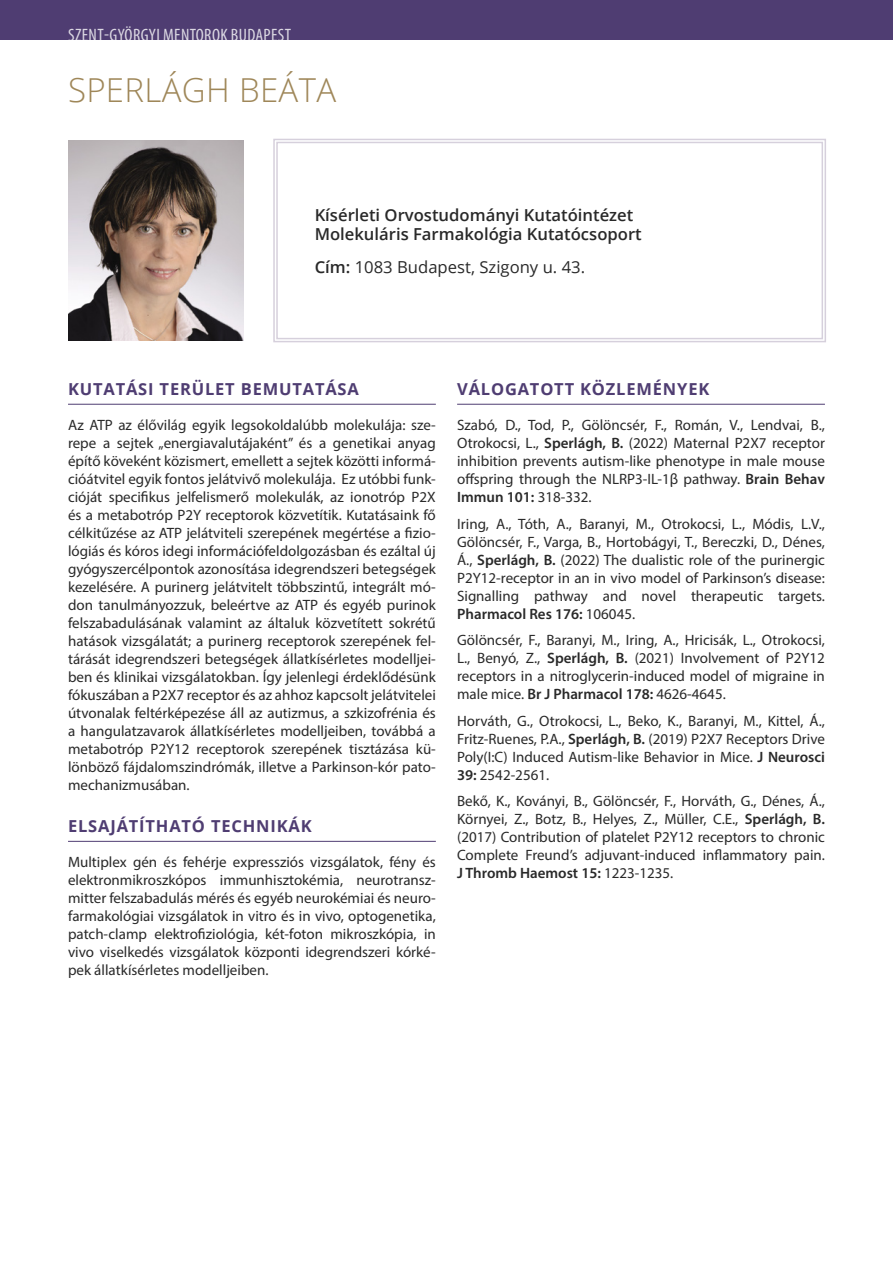
<style>
.page{position:relative;width:893px;height:1263px;background:#fff}
.page>*{position:absolute;margin:0;border:0;box-sizing:border-box;transform-origin:0 0}
.Név_M{font:300 33px "Open Sans";letter-spacing:.01em;color:#9f8759}
.t1{font:condensed 18px "Myriad Pro";letter-spacing:.02em;color:#fff}
.Affiliáció1_M{font:600 16.5px/19.8px "Open Sans";color:#292929}
.alcím1_M{font:700 16.5px "Open Sans";letter-spacing:.05em;color:#4f3d72}
.Affiliáció2_M{font:16.5px "Open Sans";color:#292929}
.body1_M{font:15px/18px "Myriad Pro";color:#292929;text-align:justify}
.Közlemények_M{font:15px/18px "Myriad Pro";color:#292929;text-align:justify}
.s1{font-weight:600}
</style>
<div class="page">
<div style="left:0;top:0;width:893px;height:40px;background:#4f3d72"></div>
<svg style="left:273px;top:138px;width:553px;height:205px"></svg>
<div style="left:276px;top:142px;width:547px;height:197px;border:1px solid #d6d0dc"></div>
<hr style="left:68px;top:404px;width:368px;height:1px;background:#4f3d72">
<hr style="left:68px;top:841px;width:368px;height:1px;background:#4f3d72">
<hr style="left:457px;top:404px;width:368px;height:1px;background:#4f3d72">
<img style="left:68px;top:141px;width:176px;height:199px">
<p class="t1" style="left:68px;top:24px;width:224px">SZENT-GYÖRGYI MENTOROK BUDAPEST</p>
<p class="Név_M" style="left:68px;top:67px;width:270px">SPERLÁGH BEÁTA</p>
<p class="Affiliáció1_M" style="left:315px;top:204px;width:329px">Kísérleti Orvostudományi Kutatóintézet<br>Molekuláris Farmakológia Kutatócsoport</p>
<p class="Affiliáció2_M" style="left:315px;top:256px;width:272px"><span class="s1">Cím:</span> 1083 Budapest, Szigony u. 43.</p>
<p class="alcím1_M" style="left:68px;top:378px;width:292px">KUTATÁSI TERÜLET BEMUTATÁSA</p>
<p class="body1_M" style="left:68px;top:416px;width:369px">Az ATP az élővilág egyik legsokoldalúbb molekulája: sze&shy;repe a sejtek „energiavalutájaként” és a genetikai anyag építő köveként közismert, emellett a sejtek közötti informá&shy;cióátvitel egyik fontos jelátvivő molekulája. Ez utóbbi funk&shy;cióját specifikus jelfelismerő molekulák, az ionotróp P2X és a metabotróp P2Y receptorok közvetítik. Kutatásaink fő célkitűzése az ATP jelátviteli szerepének megértése a fizio&shy;lógiás és kóros idegi információfeldolgozásban és ezáltal új gyógyszercélpontok azonosítása idegrendszeri betegségek kezelésére. A purinerg jelátvitelt többszintű, integrált mó&shy;don tanulmányozzuk, beleértve az ATP és egyéb purinok felszabadulásának valamint az általuk közvetített sokrétű hatások vizsgálatát; a purinerg receptorok szerepének fel&shy;tárását idegrendszeri betegségek állatkísérletes modelljei&shy;ben és klinikai vizsgálatokban. Így jelenlegi érdeklődésünk fókuszában a P2X7 receptor és az ahhoz kapcsolt jelátvitelei útvonalak feltérképezése áll az autizmus, a szkizofrénia és a hangulatzavarok állatkísérletes modelljeiben, továbbá a metabotróp P2Y12 receptorok szerepének tisztázása kü&shy;lönböző fájdalomszindrómák, illetve a Parkinson-kór pato&shy;mechanizmusában.</p>
<p class="alcím1_M" style="left:68px;top:815px;width:245px">ELSAJÁTÍTHATÓ TECHNIKÁK</p>
<p class="body1_M" style="left:68px;top:853px;width:369px">Multiplex gén és fehérje expressziós vizsgálatok, fény és elektronmikroszkópos immunhisztokémia, neurotransz&shy;mitter felszabadulás mérés és egyéb neurokémiai és neuro&shy;farmakológiai vizsgálatok in vitro és in vivo, optogenetika, patch-clamp elektrofiziológia, két-foton mikroszkópia, in vivo viselkedés vizsgálatok központi idegrendszeri kórké&shy;pek állatkísérletes modelljeiben.</p>
<p class="alcím1_M" style="left:457px;top:378px;width:254px">VÁLOGATOTT KÖZLEMÉNYEK</p>
<p class="Közlemények_M" style="left:457px;top:416px;width:369px">Szabó, D., Tod, P., Gölöncsér, F., Román, V., Lendvai, B., Otrokocsi, L., <span class="s1">Sperlágh, B.</span> (2022) Maternal P2X7 receptor inhibition prevents autism-like phenotype in male mouse offspring through the NLRP3-IL-1β pathway. <span class="s1">Brain Behav Immun 101:</span> 318-332.</p>
<p class="Közlemények_M" style="left:457px;top:515px;width:369px">Iring, A., Tóth, A., Baranyi, M., Otrokocsi, L., Módis, L.V., Gölöncsér, F., Varga, B., Hortobágyi, T., Bereczki, D., Dénes, Á., <span class="s1">Sperlágh, B.</span> (2022) The dualistic role of the purinergic P2Y12-receptor in an in vivo model of Parkinson’s disease:<br>Signalling pathway and novel therapeutic targets.<br><span class="s1">Pharmacol Res 176:</span> 106045.</p>
<p class="Közlemények_M" style="left:457px;top:631px;width:369px">Gölöncsér, F., Baranyi, M., Iring, A., Hricisák, L., Otrokocsi, L., Benyó, Z., <span class="s1">Sperlágh, B.</span> (2021) Involvement of P2Y12 receptors in a nitroglycerin-induced model of migraine in male mice. <span class="s1">Br J Pharmacol 178:</span> 4626-4645.</p>
<p class="Közlemények_M" style="left:457px;top:712px;width:369px">Horváth, G., Otrokocsi, L., Beko, K., Baranyi, M., Kittel, Á., Fritz-Ruenes, P.A., <span class="s1">Sperlágh, B.</span> (2019) P2X7 Receptors Drive Poly(I:C) Induced Autism-like Behavior in Mice. <span class="s1">J Neurosci 39:</span> 2542-2561.</p>
<p class="Közlemények_M" style="left:457px;top:792px;width:369px">Bekő, K., Koványi, B., Gölöncsér, F., Horváth, G., Dénes, Á., Környei, Z., Botz, B., Helyes, Z., Müller, C.E., <span class="s1">Sperlágh, B. </span>(2017) Contribution of platelet P2Y12 receptors to chronic Complete Freund’s adjuvant-induced inflammatory pain.<br><span class="s1">J Thromb Haemost 15:</span> 1223-1235.</p>
</div>
